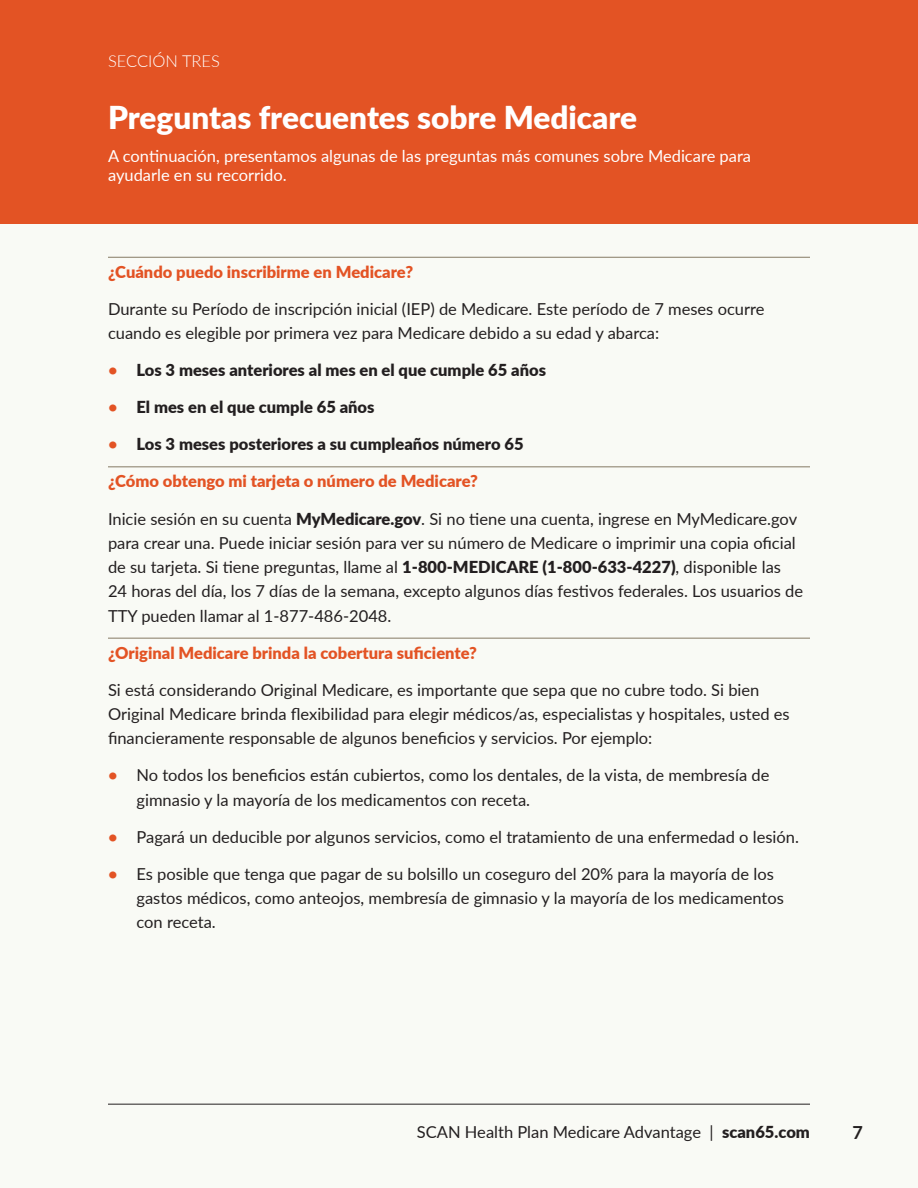
<style>
.page{position:relative;width:918px;height:1188px;background:#f9faf5}
.page>*{position:absolute;margin:0;border:0;box-sizing:border-box;transform-origin:0 0}
.t1{font:900 31.5px "Lato";color:#fff}
.t2{font:700 18px "Lato";color:#231f20}
.t3{font:16.5px/24.3px "Lato";color:#231f20}
.t4{font:900 16.5px "Lato";color:#e35324}
.t5{font:900 16.5px "Lato";color:#231f20}
.t6{font:16.5px/19.8px "Lato";color:#fff}
.t7{font:300 16.5px "Lato";color:#fff}
.s1{font-weight:700;color:#e35324}
.s2{font-weight:900}
</style>
<div class="page">
<hr style="left:108px;top:1104px;width:702px;height:1px;background:#231f20">
<div style="left:0;top:0;width:918px;height:224px;background:#e35324"></div>
<hr style="left:108px;top:257px;width:702px;height:1px;background:#857a64">
<hr style="left:108px;top:466px;width:702px;height:1px;background:#857a64">
<hr style="left:108px;top:638px;width:702px;height:1px;background:#857a64">
<p class="t7" style="left:108px;top:50px;width:114px">SECCIÓN TRES</p>
<p class="t1" style="left:108px;top:94px;width:531px">Preguntas frecuentes sobre Medicare</p>
<p class="t6" style="left:108px;top:145px;width:645px">A continuación, presentamos algunas de las preguntas más comunes sobre Medicare para ayudarle en su recorrido.</p>
<p class="t4" style="left:108px;top:259px;width:307px">¿Cuándo puedo inscribirme en Medicare?</p>
<p class="t3" style="left:108px;top:296px;width:658px">Durante su Período de inscripción inicial (IEP) de Medicare. Este período de 7 meses ocurre cuando es elegible por primera vez para Medicare debido a su edad y abarca:</p>
<p class="t5" style="left:108px;top:358px;width:440px"><span class="s1">•</span> Los 3 meses anteriores al mes en el que cumple 65 años</p>
<p class="t5" style="left:108px;top:395px;width:268px"><span class="s1">•</span> El mes en el que cumple 65 años</p>
<p class="t5" style="left:108px;top:432px;width:417px"><span class="s1">•</span> Los 3 meses posteriores a su cumpleaños número 65</p>
<p class="t4" style="left:108px;top:469px;width:371px">¿Cómo obtengo mi tarjeta o número de Medicare?</p>
<p class="t3" style="left:108px;top:506px;width:697px">Inicie sesión en su cuenta <span class="s2">MyMedicare.gov</span>. Si no tiene una cuenta, ingrese en MyMedicare.gov para crear una. Puede iniciar sesión para ver su número de Medicare o imprimir una copia oficial de su tarjeta. Si tiene preguntas, llame al <span class="s2">1-800-MEDICARE (1-800-633-4227)</span>, disponible las 24 horas del día, los 7 días de la semana, excepto algunos días festivos federales. Los usuarios de TTY pueden llamar al 1-877-486-2048.</p>
<p class="t4" style="left:108px;top:640px;width:371px">¿Original Medicare brinda la cobertura suficiente?</p>
<p class="t3" style="left:108px;top:677px;width:683px">Si está considerando Original Medicare, es importante que sepa que no cubre todo. Si bien<br>Original Medicare brinda flexibilidad para elegir médicos/as, especialistas y hospitales, usted es financieramente responsable de algunos beneficios y servicios. Por ejemplo:</p>
<p class="t3" style="left:136px;top:763px;width:634px;text-indent:-28px"><span class="s1">•</span> No todos los beneficios están cubiertos, como los dentales, de la vista, de membresía de gimnasio y la mayoría de los medicamentos con receta.</p>
<p class="t3" style="left:108px;top:824px;width:693px"><span class="s1">•</span> Pagará un deducible por algunos servicios, como el tratamiento de una enfermedad o lesión.</p>
<p class="t3" style="left:136px;top:861px;width:649px;text-indent:-28px"><span class="s1">•</span> Es posible que tenga que pagar de su bolsillo un coseguro del 20% para la mayoría de los gastos médicos, como anteojos, membresía de gimnasio y la mayoría de los medicamentos con receta.</p>
<p class="t3" style="left:417px;top:1119px;width:395px">SCAN Health Plan Medicare Advantage | <span class="s2">scan65.com</span></p>
<p class="t2" style="left:852px;top:1120px;width:12px">7</p>
</div>
